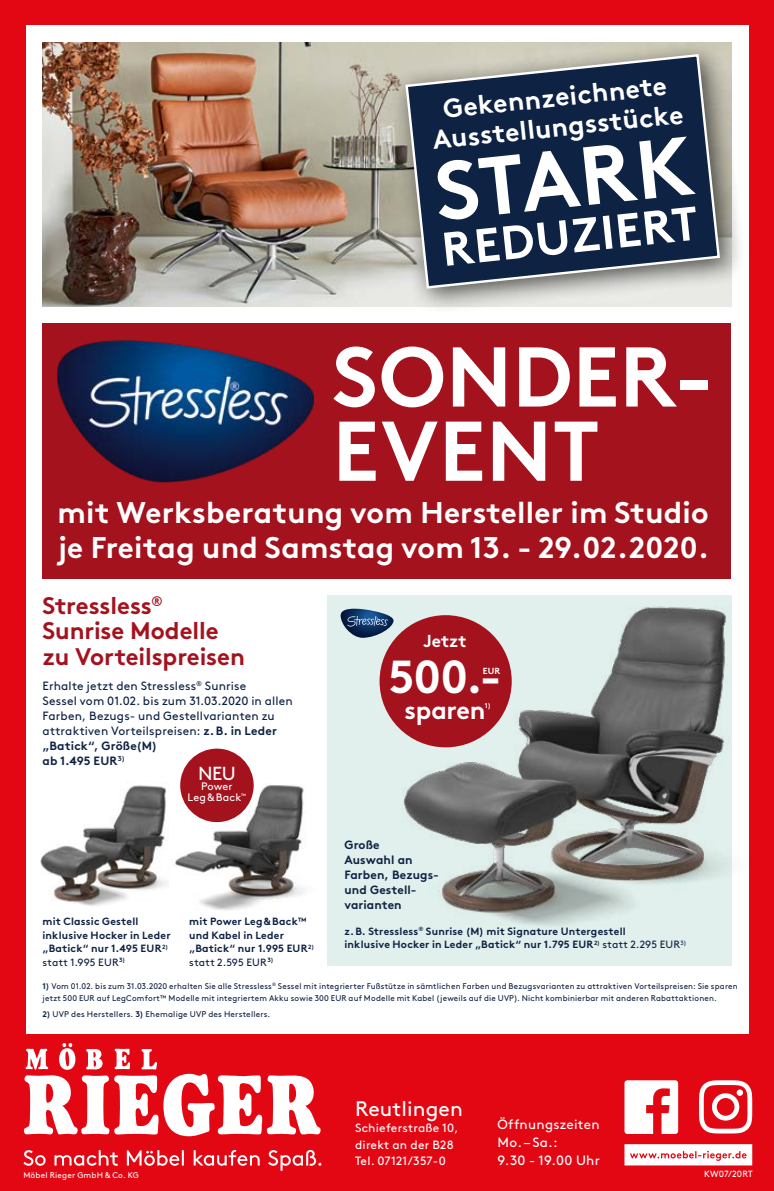
<style>
.page{position:relative;width:774px;height:1191px;background:#e30613}
.page>*{position:absolute;margin:0;border:0;box-sizing:border-box;transform-origin:0 0}
.G5_weiss_bold{font:700 84.45px/74.2px "Brown Pro";letter-spacing:.005em;color:#fff}
.G4_weiss_bold{font:700 82.65px "Brown Pro";color:#fff}
.G3_weiß_bold{font:700 47.4px "Brown Pro";color:#fff}
.t1{font:700 46.2px "Brown Pro";color:#fff}
.G2_weiß_Bold{font:700 29.85px/35px "Brown Pro";letter-spacing:.01em;color:#fff}
.G1_weiß_bold{font:700 26.4px "Brown Pro";color:#fff}
.t2{font:700 25.2px "Brown Pro";letter-spacing:-.015em;color:#fff}
.G-1_Produkt_Fliess_k{font:700 24px/25.5px "Brown Pro";letter-spacing:-.005em;color:#a4121e}
.G0_head_BoldAlt___Le{font:21px "Brown Pro";letter-spacing:.005em;color:#fff}
.t3{font:18.9px "Brown Pro";color:#fff}
.t4{font:700 17.4px "Brown Pro";letter-spacing:-.005em;color:#fff}
.G0_head_BoldAlt___Le-2{font:13.5px/18px "Brown Pro";letter-spacing:.02em;color:#fff}
.G-1_Produkt_Fliess_k-2{font:12px/15px "Brown Pro";letter-spacing:.015em;color:#0e2244}
.t5{font:700 12px/15px "Brown Pro";letter-spacing:.005em;color:#0e2244}
.G0_head_BoldAlt___Le-3{font:12px/16.5px "Brown Pro";letter-spacing:.02em;color:#fff}
.t6{font:10.8px/10.8px "Brown Pro";letter-spacing:.01em;color:#fff;text-align:center}
.G-1_Produkt_Fliess_k-3{font:700 10.5px/13.5px "Brown Pro";letter-spacing:.015em;color:#0e2244}
.G-1_Produkt_Fliess_k-4{font:10.5px "Brown Pro";letter-spacing:.015em;color:#0e2244}
.t7{font:9px "Brown Pro";letter-spacing:.005em;color:#fff}
.t8{font:700 8.85px "Brown Pro";color:#fff}
.G-1_Produkt_Fliess_k-5{font:8.25px/12px "Brown Pro";letter-spacing:.025em;color:#0e2244}
.G-1_weiss_RegAlt{font:8.25px "Brown Pro Regular Alt";letter-spacing:.025em;color:#0e2244}
.G0_head_BoldAlt___Le-4{font:8.25px "Brown Pro";letter-spacing:.02em;color:#fff}
.t9{font:700 7.05px "Brown Pro";color:#fff}
.s1{font-weight:700}
.s2{font-weight:400}
.s3{font-family:"Brown Pro";font-weight:700}
</style>
<div class="page">
<div style="left:26px;top:26px;width:722px;height:1007px;background:#fff"></div>
<svg style="left:23px;top:1149px;width:298px;height:21px"></svg>
<svg style="left:23px;top:1043px;width:298px;height:93px"></svg>
<svg style="left:624px;top:1144px;width:128px;height:21px;background:#fbe1e2"></svg>
<svg style="left:624px;top:1080px;width:54px;height:53px"></svg>
<svg style="left:699px;top:1080px;width:53px;height:53px"></svg>
<img style="left:43px;top:43px;width:347px;height:263px">
<div style="left:43px;top:323px;width:688px;height:255px;background:#a4121e"></div>
<img style="left:57px;top:340px;width:257px;height:142px">
<div style="left:390px;top:39px;width:356px;height:276px;background:#1d1d1b;opacity:.75"></div>
<svg style="left:404px;top:53px;width:317px;height:237px;background:#35445c"></svg>
<div style="left:327px;top:595px;width:404px;height:370px;background:#e1f0ec"></div>
<img style="left:385px;top:598px;width:364px;height:339px">
<svg style="left:341px;top:608px;width:52px;height:30px"></svg>
<div style="left:379px;top:615px;width:133px;height:132px;background:#a4121e;border-radius:50%"></div>
<img style="left:168px;top:785px;width:136px;height:125px">
<img style="left:40px;top:785px;width:128px;height:121px">
<div style="left:180px;top:748px;width:74px;height:74px;background:#a4121e;border-radius:50%"></div>
<p class="G1_weiß_bold" style="left:441px;top:88px;width:226px;rotate:-6deg">Gekennzeichnete</p>
<p class="G1_weiß_bold" style="left:431px;top:119px;width:253px;rotate:-6deg">Ausstellungsstücke</p>
<p class="G4_weiss_bold" style="left:429px;top:125px;width:260px;rotate:-6deg">STARK</p>
<p class="G3_weiß_bold" style="left:438px;top:211px;width:259px;rotate:-6deg">REDUZIERT</p>
<p class="G5_weiss_bold" style="left:333px;top:331px;width:383px">SONDER-<br>EVENT</p>
<p class="G2_weiß_Bold" style="left:57px;top:492px;width:653px">mit Werksberatung vom Hersteller im Studio je Freitag und Samstag vom 13. - 29.02.2020.</p>
<p class="G-1_Produkt_Fliess_k" style="left:43px;top:590px;width:204px">Stressless<sup>®<br></sup>Sunrise Modelle zu Vorteilspreisen</p>
<p class="G-1_Produkt_Fliess_k-2" style="left:43px;top:677px;width:252px">Erhalte jetzt den Stressless<sup>®</sup> Sunrise<br>Sessel vom 01.02. bis zum 31.03.2020 in allen Farben, Bezugs- und Gestellvarianten zu attraktiven Vorteilspreisen: <span class="s1">z.B. in Leder „Batick“, Größe(M)<br>ab 1.495 EUR</span><sup>3)</sup></p>
<p class="t3" style="left:198px;top:758px;width:39px">NEU</p>
<p class="t6" style="left:188px;top:780px;width:60px">Power<br>Leg&amp;Back<sup>™</sup></p>
<p class="G-1_Produkt_Fliess_k-3" style="left:43px;top:913px;width:130px">mit Classic Gestell inklusive Hocker in Leder „Batick“ nur 1.495 EUR<sup>2) </sup><span class="s2">statt 1.995 EUR</span><sup>3)</sup></p>
<p class="G-1_Produkt_Fliess_k-3" style="left:189px;top:913px;width:127px">mit Power Leg&amp;Back™ und Kabel in Leder „Batick“ nur 1.995 EUR<sup>2)</sup></p>
<p class="G-1_Produkt_Fliess_k-4" style="left:189px;top:954px;width:86px">statt 2.595 EUR<sup>3)</sup></p>
<p class="t4" style="left:423px;top:627px;width:45px">Jetzt</p>
<p class="t1" style="left:388px;top:639px;width:114px">500.-</p>
<p class="t8" style="left:483px;top:664px;width:19px">EUR</p>
<p class="t2" style="left:404px;top:689px;width:82px">sparen</p>
<p class="t9" style="left:485px;top:699px;width:8px">1)</p>
<p class="t5" style="left:344px;top:836px;width:37px">Große</p>
<p class="t5" style="left:344px;top:851px;width:70px">Auswahl an</p>
<p class="t5" style="left:344px;top:866px;width:96px">Farben, Bezugs-</p>
<p class="t5" style="left:344px;top:881px;width:73px">und Gestell&shy;varianten</p>
<p class="G-1_Produkt_Fliess_k-3" style="left:344px;top:923px;width:343px">z.B. Stressless<sup>®</sup> Sunrise (M) mit Signature Untergestell<br>inklusive Hocker in Leder „Batick“ nur 1.795 EUR<sup>2)</sup> <span class="s2">statt 2.295 EUR</span><sup>3)</sup></p>
<p class="G-1_Produkt_Fliess_k-5" style="left:43px;top:979px;width:697px"><span class="s1">1)</span> Vom 01.02. bis zum 31.03.2020 erhalten Sie alle Stressless<sup>®</sup> Sessel mit integrierter Fußstütze in sämtlichen Farben und Bezugsvarianten zu attraktiven Vorteilspreisen: Sie sparen jetzt 500 EUR auf LegComfort™ Modelle mit integriertem Akku sowie 300 EUR auf Modelle mit Kabel (jeweils auf die UVP). Nicht kombinierbar mit anderen Rabattaktionen.</p>
<p class="G-1_weiss_RegAlt" style="left:43px;top:1007px;width:229px"><span class="s3">2)</span> UVP des Herstellers. <span class="s3">3)</span> Ehemalige UVP des Herstellers.</p>
<p class="G0_head_BoldAlt___Le" style="left:355px;top:1092px;width:109px">Reutlingen</p>
<p class="G0_head_BoldAlt___Le-3" style="left:355px;top:1119px;width:105px">Schieferstraße 10, direkt an der B28<br>Tel. 07121/357-0</p>
<p class="G0_head_BoldAlt___Le-2" style="left:497px;top:1114px;width:104px">Öffnungszeiten<br>Mo. – Sa.:<br>9.30 - 19.00 Uhr</p>
<p class="G0_head_BoldAlt___Le-4" style="left:23px;top:1169px;width:117px">Möbel Rieger GmbH &amp; Co. KG</p>
<p class="t7" style="left:704px;top:1166px;width:50px">KW07/20RT</p>
</div>
